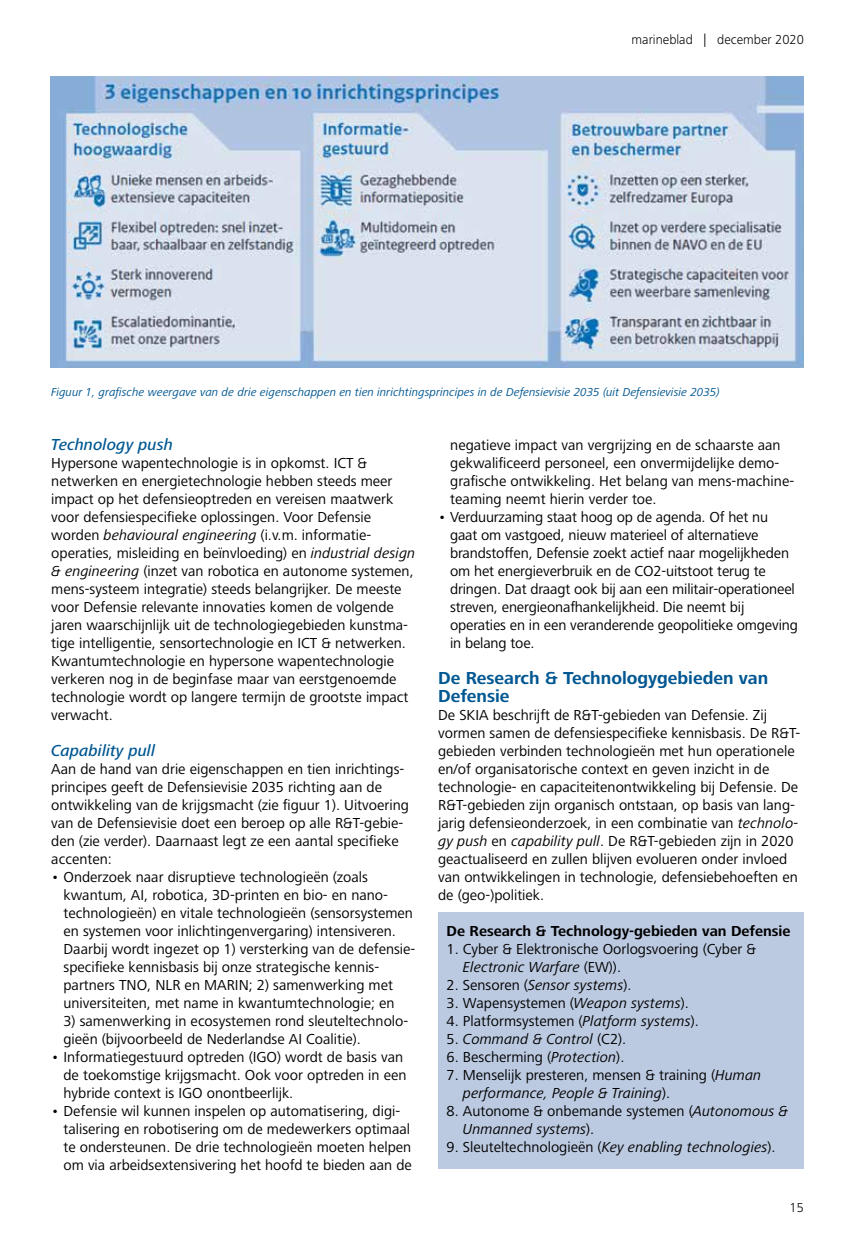
<style>
.page{position:relative;width:855px;height:1246px;background:#fff}
.page>*{position:absolute;margin:0;border:0;box-sizing:border-box;transform-origin:0 0}
.t1{font:700 18px/18px "Frutiger Next LT";color:#005792}
.t2{font:italic 500 16.5px "Frutiger Next LT";color:#005792}
.t3{font:15px/18px "Frutiger Next LT";color:#000}
.t4{font:700 15px "Frutiger Next LT";color:#000}
.t5{font:italic 15px "Frutiger Next LT";color:#000}
.t6{font:300 13.5px "Frutiger Next LT";color:#000}
.t7{font:italic 12px "Frutiger Next LT";color:#005792}
.s1{font-style:italic}
.s2{font-style:normal}
</style>
<div class="page">
<div style="left:438px;top:912px;width:366px;height:256px;background:#bccae1"></div>
<img style="left:51px;top:77px;width:752px;height:290px">
<p class="t6" style="left:631px;top:32px;width:174px">marineblad | december 2020</p>
<p class="t7" style="left:51px;top:385px;width:670px">Figuur 1, grafische weergave van de drie eigenschappen en tien inrichtingsprincipes in de Defensievisie 2035 (uit Defensievisie 2035)</p>
<p class="t2" style="left:51px;top:435px;width:123px">Technology push</p>
<p class="t3" style="left:51px;top:454px;width:365px">Hypersone wapentechnologie is in opkomst. ICT &amp; netwerken en energietechnologie hebben steeds meer impact op het defensieoptreden en vereisen maatwerk voor defensiespecifieke oplossingen. Voor Defensie worden <span class="s1">behavioural engineering</span> (i.v.m. informatie&shy;operaties, misleiding en beïnvloeding) en <span class="s1">industrial design &amp; engineering</span> (inzet van robotica en autonome systemen, mens-systeem integratie) steeds belangrijker. De meeste voor Defensie relevante innovaties komen de volgende jaren waarschijnlijk uit de technologiegebieden kunstma&shy;tige intelligentie, sensortechnologie en ICT &amp; netwerken.<br>Kwantumtechnologie en hypersone wapentechnologie verkeren nog in de beginfase maar van eerstgenoemde technologie wordt op langere termijn de grootste impact verwacht.</p>
<p class="t2" style="left:51px;top:741px;width:105px">Capability pull</p>
<p class="t3" style="left:51px;top:760px;width:359px">Aan de hand van drie eigenschappen en tien inrichtings&shy;principes geeft de Defensievisie 2035 richting aan de ontwikkeling van de krijgsmacht (zie figuur 1). Uitvoering van de Defensievisie doet een beroep op alle R&amp;T-gebie&shy;den (zie verder). Daarnaast legt ze een aantal specifieke accenten:</p>
<p class="t3" style="left:63px;top:868px;width:353px;text-indent:-12px">• Onderzoek naar disruptieve technologieën (zoals kwantum, AI, robotica, 3D-printen en bio- en nano&shy;technologieën) en vitale technologieën (sensorsystemen en systemen voor inlichtingenvergaring) intensiveren.<br>Daarbij wordt ingezet op 1) versterking van de defensie&shy;specifieke kennisbasis bij onze strategische kennis&shy;partners TNO, NLR en MARIN; 2) samenwerking met universiteiten, met name in kwantumtechnologie; en</p>
<p class="t3" style="left:63px;top:1012px;width:346px">3) samenwerking in ecosystemen rond sleuteltechnolo&shy;gieën (bijvoorbeeld de Nederlandse AI Coalitie).</p>
<p class="t3" style="left:63px;top:1048px;width:344px;text-indent:-12px">• Informatiegestuurd optreden (IGO) wordt de basis van de toekomstige krijgsmacht. Ook voor optreden in een hybride context is IGO onontbeerlijk.</p>
<p class="t3" style="left:63px;top:1102px;width:350px;text-indent:-12px">• Defensie wil kunnen inspelen op automatisering, digi&shy;talisering en robotisering om de medewerkers optimaal te ondersteunen. De drie technologieën moeten helpen om via arbeidsextensivering het hoofd te bieden aan de</p>
<p class="t3" style="left:450px;top:436px;width:345px">negatieve impact van vergrijzing en de schaarste aan gekwalificeerd personeel, een onvermijdelijke demo&shy;grafische ontwikkeling. Het belang van mens-machine&shy;teaming neemt hierin verder toe.</p>
<p class="t3" style="left:450px;top:508px;width:349px;text-indent:-12px">• Verduurzaming staat hoog op de agenda. Of het nu gaat om vastgoed, nieuw materieel of alternatieve brandstoffen, Defensie zoekt actief naar mogelijkheden om het energieverbruik en de CO2-uitstoot terug te dringen. Dat draagt ook bij aan een militair-operationeel streven, energieonafhankelijkheid. Die neemt bij operaties en in een veranderende geopolitieke omgeving in belang toe.</p>
<p class="t1" style="left:438px;top:669px;width:332px">De Research &amp; Technologygebieden van<br>Defensie</p>
<p class="t3" style="left:438px;top:706px;width:364px">De SKIA beschrijft de R&amp;T-gebieden van Defensie. Zij vormen samen de defensiespecifieke kennisbasis. De R&amp;T&shy;gebieden verbinden technologieën met hun operationele en/of organisatorische context en geven inzicht in de technologie- en capaciteitenontwikkeling bij Defensie. De R&amp;T-gebieden zijn organisch ontstaan, op basis van lang&shy;jarig defensieonderzoek, in een combinatie van <span class="s1">technolo&shy;gy push</span> en <span class="s1">capability pull</span>. De R&amp;T-gebieden zijn in 2020 geactualiseerd en zullen blijven evolueren onder invloed van ontwikkelingen in technologie, defensiebehoeften en de (geo-)politiek.</p>
<p class="t4" style="left:446px;top:923px;width:345px">De Research &amp; Technology-gebieden van Defensie</p>
<p class="t3" style="left:463px;top:940px;width:295px;text-indent:-16px">1. Cyber &amp; Elektronische Oorlogsvoering (Cyber &amp;<br><span class="s1">Electronic Warfare</span> (EW)).</p>
<p class="t3" style="left:446px;top:976px;width:186px">2. Sensoren (<span class="s1">Sensor systems</span>).</p>
<p class="t3" style="left:446px;top:994px;width:244px">3. Wapensystemen (<span class="s1">Weapon systems</span>).</p>
<p class="t3" style="left:446px;top:1012px;width:254px">4. Platformsystemen (<span class="s1">Platform systems</span>).</p>
<p class="t5" style="left:446px;top:1031px;width:181px"><span class="s2">5.</span> Command &amp; Control <span class="s2">(C2).</span></p>
<p class="t3" style="left:446px;top:1048px;width:179px">6. Bescherming (<span class="s1">Protection</span>).</p>
<p class="t3" style="left:463px;top:1066px;width:300px;text-indent:-16px">7. Menselijk presteren, mensen &amp; training (<span class="s1">Human performance, People &amp; Training</span>).</p>
<p class="t3" style="left:463px;top:1102px;width:327px;text-indent:-16px">8. Autonome &amp; onbemande systemen (<span class="s1">Autonomous &amp;<br>Unmanned systems</span>).</p>
<p class="t3" style="left:446px;top:1138px;width:330px">9. Sleuteltechnologieën (<span class="s1">Key enabling technologies</span>).</p>
<p class="t6" style="left:789px;top:1200px;width:16px">15</p>
</div>
